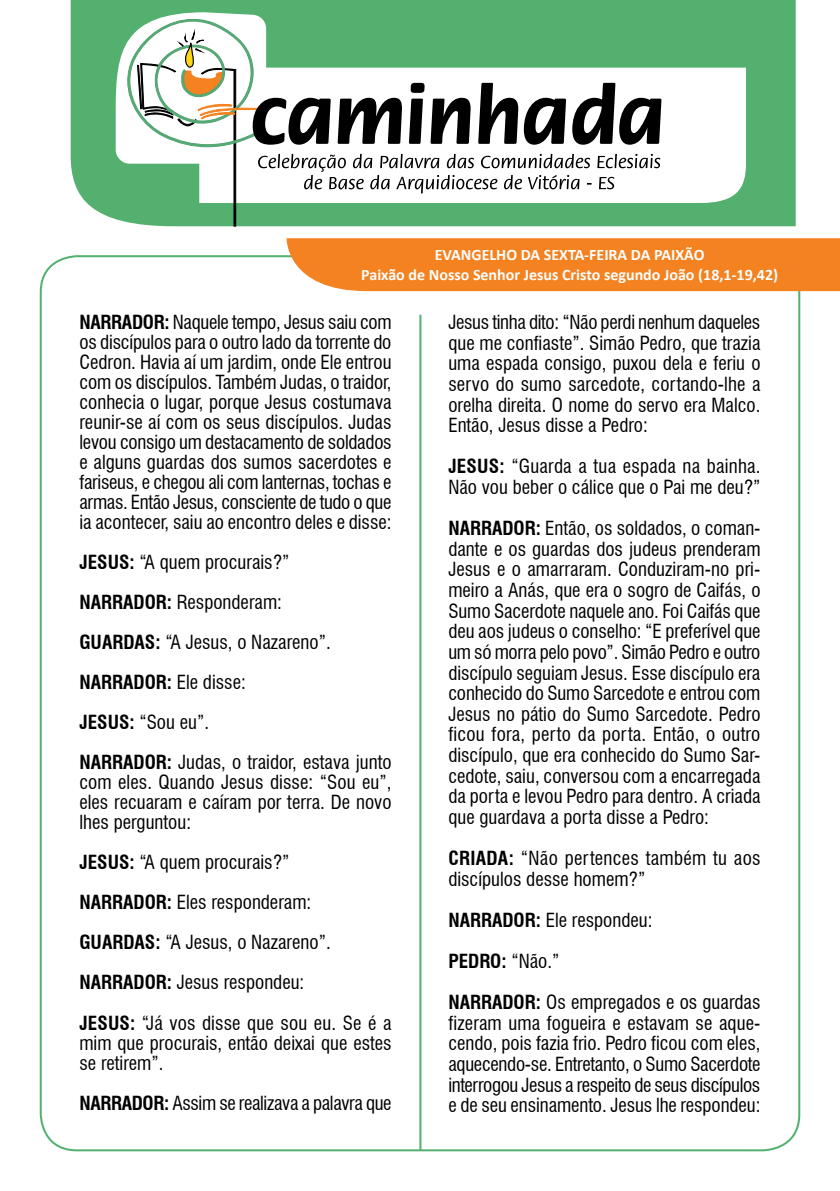
<style>
.page{position:relative;width:840px;height:1191px;background:#fff}
.page>*{position:absolute;margin:0;border:0;box-sizing:border-box;transform-origin:0 0}
.t1{font:condensed 19px/20.6px "Swiss 721 BT";color:#000}
.t2{font:condensed 19px "Swiss 721 BT";letter-spacing:-.02em;color:#000}
.t3{font:700 16px/20px "Calibri";color:#fff;text-align:center}
.s1{font-weight:700}
</style>
<div class="page">
<div style="left:71px;top:0;width:724px;height:226px;background:#53b06e"></div>
<svg style="left:116px;top:12px;width:629px;height:191px"></svg>
<div style="left:285px;top:238px;width:554px;height:53px;background:#f58220"></div>
<svg style="left:127px;top:19px;width:534px;height:207px"></svg>
<hr style="left:419px;top:315px;width:2px;height:835px;background:#53b06e">
<p class="t3" style="left:361px;top:244px;width:418px">EVANGELHO DA SEXTA-FEIRA DA PAIXÃO<br>Paixão de Nosso Senhor Jesus Cristo segundo João (18,1-19,42)</p>
<p class="t1" style="left:79px;top:312px;width:313px;line-height:20px;text-align:justify"><span class="s1">NARRADOR:</span> Naquele tempo, Jesus saiu com os discípulos para o outro lado da torrente do Cedron. Havia aí um jardim, onde Ele entrou com os discípulos. Também Judas, o traidor, conhecia o lugar, porque Jesus costumava reunir-se aí com os seus discípulos. Judas levou consigo um destacamento de soldados e alguns guardas dos sumos sacerdotes e fariseus, e chegou ali com lanternas, tochas e armas. Então Jesus, consciente de tudo o que ia acontecer, saiu ao encontro deles e disse:</p>
<p class="t1" style="left:79px;top:542px;width:313px;line-height:40px"><span class="s1">JESUS:</span> “A quem procurais?”<br><span class="s1">NARRADOR:</span> Responderam:<br><span class="s1">GUARDAS:</span> “A Jesus, o Nazareno”.<br><span class="s1">NARRADOR:</span> Ele disse:<br><span class="s1">JESUS:</span> “Sou eu”.<br><span class="s1">NARRADOR:</span> Judas, o traidor, estava junto</p>
<p class="t1" style="left:79px;top:772px;width:313px;line-height:20px;text-align:justify">com eles. Quando Jesus disse: “Sou eu”, eles recuaram e caíram por terra. De novo lhes perguntou:</p>
<p class="t1" style="left:79px;top:842px;width:313px;line-height:40px"><span class="s1">JESUS:</span> “A quem procurais?”<br><span class="s1">NARRADOR:</span> Eles responderam:<br><span class="s1">GUARDAS:</span> “A Jesus, o Nazareno”.<br><span class="s1">NARRADOR:</span> Jesus respondeu:<br><span class="s1">JESUS:</span> “Já vos disse que sou eu. Se é a</p>
<p class="t1" style="left:79px;top:1032px;width:313px;line-height:20px">mim que procurais, então deixai que estes se retirem”.</p>
<p class="t2" style="left:79px;top:1091px;width:313px"><span class="s1">NARRADOR:</span> Assim se realizava a palavra que</p>
<p class="t1" style="left:448px;top:312px;width:313px;text-align:justify">Jesus tinha dito: “Não perdi nenhum daqueles que me confiaste”. Simão Pedro, que trazia uma espada consigo, puxou dela e feriu o servo do sumo sarcedote, cortando-lhe a orelha direita. O nome do servo era Malco.<br>Então, Jesus disse a Pedro:</p>
<p class="t1" style="left:448px;top:456px;width:313px"><span class="s1">JESUS:</span> “Guarda a tua espada na bainha.<br>Não vou beber o cálice que o Pai me deu?”</p>
<p class="t1" style="left:448px;top:518px;width:313px;text-align:justify"><span class="s1">NARRADOR:</span> Então, os soldados, o coman&shy;dante e os guardas dos judeus prenderam Jesus e o amarraram. Conduziram-no pri&shy;meiro a Anás, que era o sogro de Caifás, o Sumo Sacerdote naquele ano. Foi Caifás que deu aos judeus o conselho: “E preferível que um só morra pelo povo”. Simão Pedro e outro discípulo seguiam Jesus. Esse discípulo era conhecido do Sumo Sarcedote e entrou com Jesus no pátio do Sumo Sarcedote. Pedro ficou fora, perto da porta. Então, o outro discípulo, que era conhecido do Sumo Sar&shy;cedote, saiu, conversou com a encarregada da porta e levou Pedro para dentro. A criada que guardava a porta disse a Pedro:</p>
<p class="t1" style="left:448px;top:847px;width:313px"><span class="s1">CRIADA:</span> “Não pertences também tu aos discípulos desse homem?”</p>
<p class="t1" style="left:448px;top:899px;width:313px;line-height:41.2px"><span class="s1">NARRADOR:</span> Ele respondeu:<br><span class="s1">PEDRO:</span> “Não.”<br><span class="s1">NARRADOR:</span> Os empregados e os guardas</p>
<p class="t1" style="left:448px;top:1012px;width:313px;text-align:justify">fizeram uma fogueira e estavam se aque&shy;cendo, pois fazia frio. Pedro ficou com eles, aquecendo-se. Entretanto, o Sumo Sacerdote interrogou Jesus a respeito de seus discípulos e de seu ensinamento. Jesus lhe respondeu:</p>
</div>
